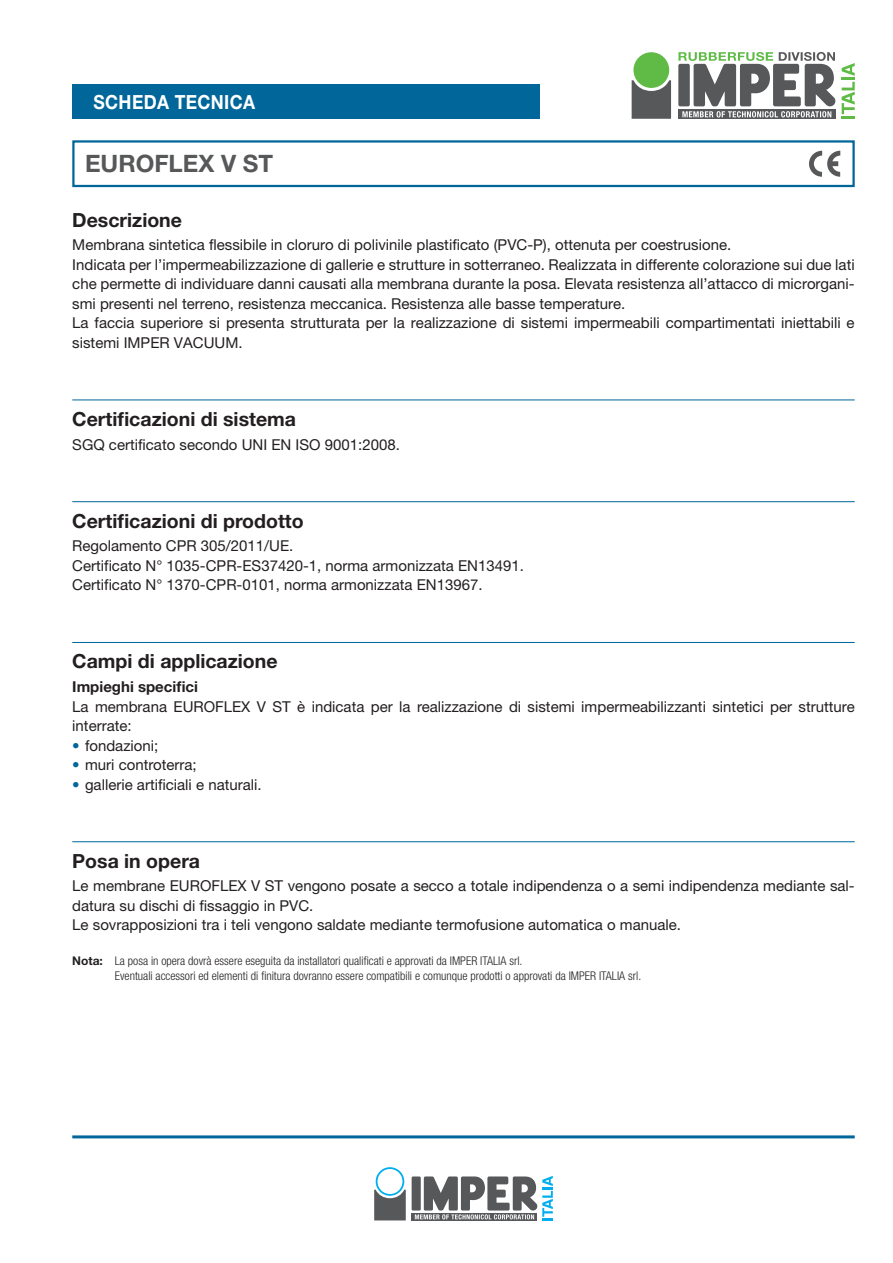
<style>
.page{position:relative;width:893px;height:1263px;background:#fff}
.page>*{position:absolute;margin:0;border:0;box-sizing:border-box;transform-origin:0 0}
.TITOLO_ing{font:700 24px "Helvetica Neue LT Std";color:#57585a}
.t1{font:700 19.5px "Helvetica Neue LT Std";color:#231f20}
.t2{font:700 19.5px "Helvetica Neue LT Std";letter-spacing:.02em;color:#fff;scale:.9 1}
.TESTO{font:15px/19.5px "Helvetica Neue LT Std";color:#231f20}
.t3{font:700 15px "Helvetica Neue LT Std";color:#231f20}
.t4{font:300 condensed 12px "Helvetica Neue LT Std";color:#231f20}
.s1{color:#01669a}
.s2{font-weight:700;font-stretch:normal}
</style>
<div class="page">
<svg style="left:678px;top:117px;width:157px;height:2px"></svg>
<svg style="left:842px;top:63px;width:13px;height:56px"></svg>
<div style="left:635px;top:53px;width:33px;height:34px;background:#60bb46;border-radius:50%"></div>
<div style="left:633px;top:52px;width:36px;height:36px;border:2px solid #60bb46;border-radius:50%"></div>
<svg style="left:632px;top:80px;width:39px;height:39px;background:#667165"></svg>
<svg style="left:678px;top:52px;width:157px;height:65px"></svg>
<div style="left:72px;top:85px;width:468px;height:34px;background:#01669a"></div>
<svg style="left:809px;top:151px;width:31px;height:26px"></svg>
<div style="left:72px;top:140px;width:783px;height:47px;border:2px solid #01669a"></div>
<hr style="left:72px;top:1135px;width:783px;height:3px;background:#01669a">
<svg style="left:412px;top:1213px;width:3px;height:7px"></svg>
<div style="left:376px;top:1167px;width:28px;height:29px;border:2px solid #00aeef;border-radius:50%"></div>
<svg style="left:374px;top:1190px;width:32px;height:30px"></svg>
<div style="left:412px;top:1176px;width:9px;height:34px;background:#57585a"></div>
<svg style="left:415px;top:1176px;width:138px;height:44px"></svg>
<hr style="left:72px;top:400px;width:783px;height:1px;background:#01669a">
<hr style="left:72px;top:501px;width:783px;height:1px;background:#01669a">
<hr style="left:72px;top:642px;width:783px;height:1px;background:#01669a">
<hr style="left:72px;top:841px;width:783px;height:1px;background:#01669a">
<h2 class="t2" style="left:94px;top:90px;width:181px">SCHEDA TECNICA</h2>
<p class="TITOLO_ing" style="left:85px;top:149px;width:190px">EUROFLEX V ST</p>
<p class="t1" style="left:72px;top:208px;width:111px">Descrizione</p>
<p class="TESTO" style="left:72px;top:235px;width:660px">Membrana sintetica flessibile in cloruro di polivinile plastificato (PVC-P), ottenuta per coestrusione.</p>
<p class="TESTO" style="left:72px;top:254px;width:784px;text-align:justify">Indicata per l’impermeabilizzazione di gallerie e strutture in sotterraneo. Realizzata in differente colorazione sui due lati che permette di individuare danni causati alla membrana durante la posa. Elevata resistenza all’attacco di microrgani&shy;smi presenti nel terreno, resistenza meccanica. Resistenza alle basse temperature.</p>
<p class="TESTO" style="left:72px;top:313px;width:784px">La faccia superiore si presenta strutturata per la realizzazione di sistemi impermeabili compartimentati iniettabili e sistemi IMPER VACUUM.</p>
<p class="t1" style="left:72px;top:407px;width:225px">Certificazioni di sistema</p>
<p class="TESTO" style="left:72px;top:434px;width:329px">SGQ certificato secondo UNI EN ISO 9001:2008.</p>
<p class="t1" style="left:72px;top:509px;width:233px">Certificazioni di prodotto</p>
<p class="TESTO" style="left:72px;top:536px;width:223px">Regolamento CPR 305/2011/UE.</p>
<p class="TESTO" style="left:72px;top:555px;width:453px">Certificato N° 1035-CPR-ES37420-1, norma armonizzata EN13491.</p>
<p class="TESTO" style="left:72px;top:575px;width:412px">Certificato N° 1370-CPR-0101, norma armonizzata EN13967.</p>
<p class="t1" style="left:72px;top:649px;width:207px">Campi di applicazione</p>
<p class="t3" style="left:72px;top:677px;width:127px">Impieghi specifici</p>
<p class="TESTO" style="left:72px;top:696px;width:784px">La membrana EUROFLEX V ST è indicata per la realizzazione di sistemi impermeabilizzanti sintetici per strutture interrate:</p>
<p class="TESTO" style="left:72px;top:735px;width:88px"><span class="s1">•</span> fondazioni;</p>
<p class="TESTO" style="left:72px;top:755px;width:126px"><span class="s1">•</span> muri controterra;</p>
<p class="TESTO" style="left:72px;top:774px;width:191px"><span class="s1">•</span> gallerie artificiali e naturali.</p>
<p class="t1" style="left:72px;top:849px;width:129px">Posa in opera</p>
<p class="TESTO" style="left:72px;top:876px;width:784px">Le membrane EUROFLEX V ST vengono posate a secco a totale indipendenza o a semi indipendenza mediante sal&shy;datura su dischi di fissaggio in PVC.</p>
<p class="TESTO" style="left:72px;top:915px;width:610px">Le sovrapposizioni tra i teli vengono saldate mediante termofusione automatica o manuale.</p>
<p class="t4" style="left:72px;top:954px;width:452px"><span class="s2">Nota:</span> La posa in opera dovrà essere eseguita da installatori qualificati e approvati da IMPER ITALIA srl.</p>
<p class="t4" style="left:115px;top:969px;width:528px">Eventuali accessori ed elementi di finitura dovranno essere compatibili e comunque prodotti o approvati da IMPER ITALIA srl.</p>
</div>
